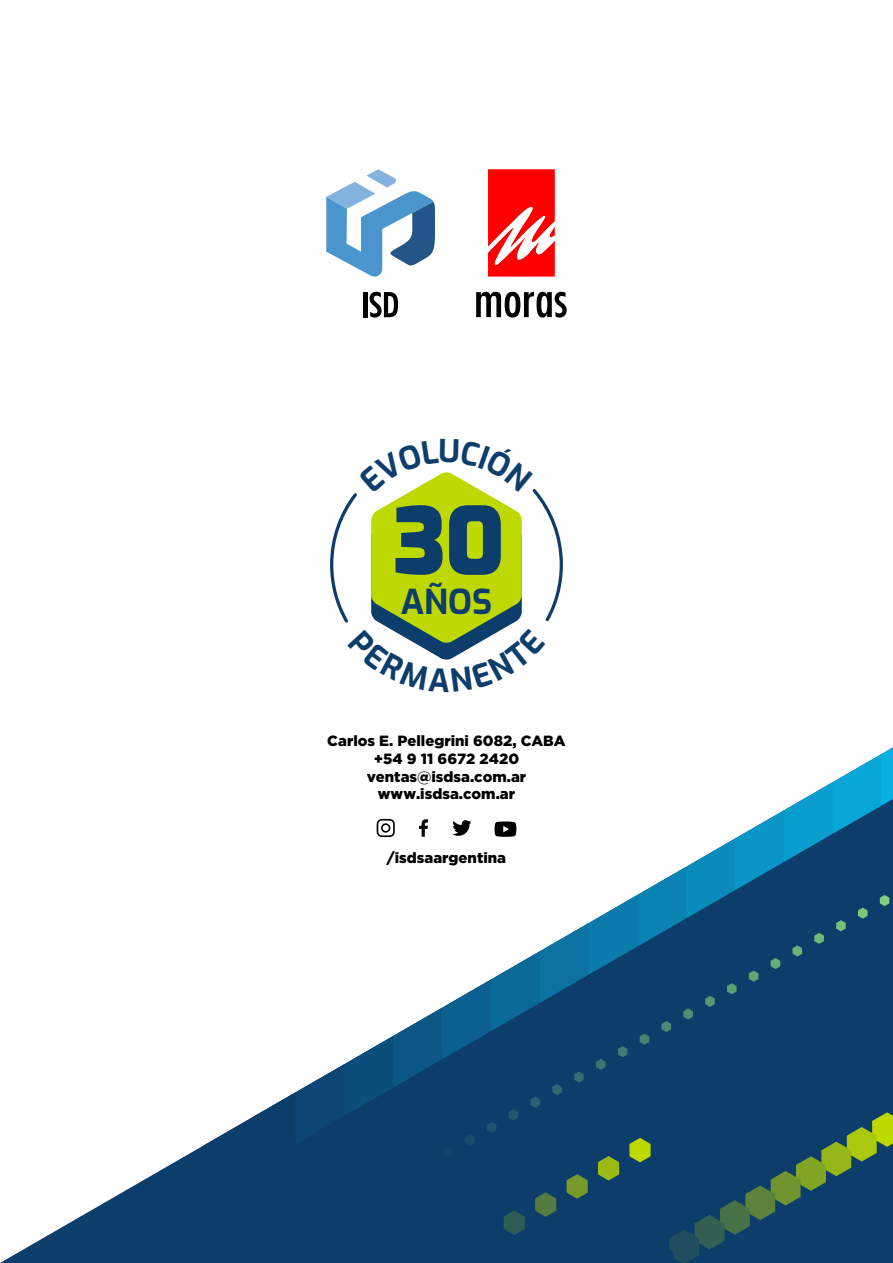
<style>
.page{position:relative;width:893px;height:1263px;background:#fff}
.page>*{position:absolute;margin:0;border:0;box-sizing:border-box;transform-origin:0 0}
.t1{font:900 92.1px "Exo";color:#0d3d6b}
.t2{font:700 34.2px "Exo";color:#0d3d6b}
.t3{font:900 14.85px/17.7px "Gotham";color:#000;text-align:center}
</style>
<div class="page">
<svg style="left:0;top:1147px;width:200px;height:116px"></svg>
<svg style="left:200px;top:747px;width:693px;height:516px"></svg>
<hr style="left:363px;top:292px;width:4px;height:25px;background:#000">
<svg style="left:370px;top:292px;width:28px;height:26px"></svg>
<svg style="left:488px;top:169px;width:67px;height:108px"></svg>
<svg style="left:476px;top:292px;width:91px;height:26px"></svg>
<svg style="left:326px;top:169px;width:109px;height:108px"></svg>
<svg style="left:330px;top:472px;width:233px;height:188px"></svg>
<h1 class="t1" style="left:392px;top:474px;width:114px">30</h1>
<h2 class="t2" style="left:401px;top:577px;width:93px">AÑOS</h2>
<p class="t3" style="left:327px;top:732px;width:240px">Carlos E. Pellegrini 6082, CABA +54 9 11 6672 2420</p>
<p class="t3" style="left:367px;top:767px;width:161px">ventas@isdsa.com.ar www.isdsa.com.ar</p>
<p class="t3" style="left:387px;top:849px;width:121px">/isdsaargentina</p>
</div>
